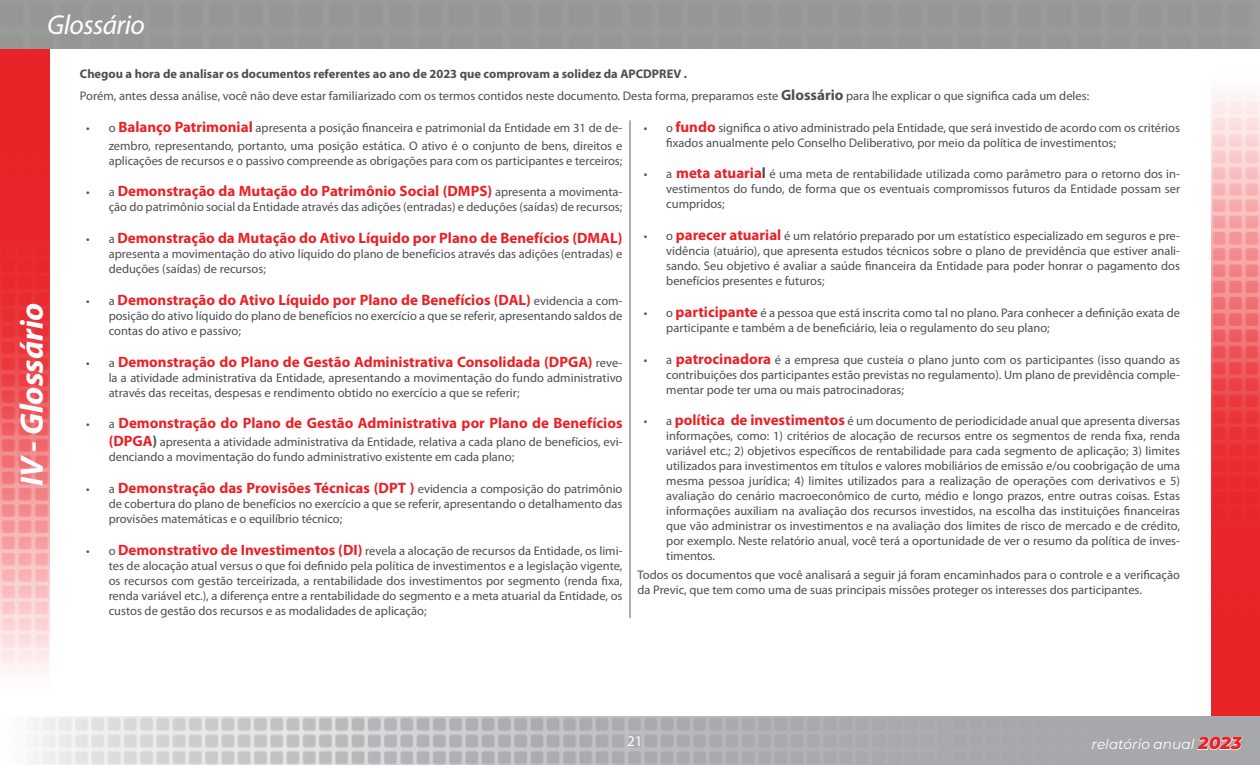
<style>
.page{position:relative;width:1260px;height:765px;background:#fff}
.page>*{position:absolute;margin:0;border:0;box-sizing:border-box;transform-origin:0 0}
.t1{font:italic 700 32.5px "Myriad Pro";color:#fff}
.t2{font:italic 27.5px "Myriad Pro";letter-spacing:-.02em;color:#fff}
.t3{font:700 15px "Myriad Pro";color:#ea2127}
.t4{font:15px "Myriad Pro";color:#fff}
.t5{font:italic 13.75px "Montserrat";color:#fff}
.t6{font:12.5px/15px "Myriad Pro";color:#4e4e4e}
.s1{font-weight:700}
.s2{font-weight:700;font-size:15px}
.s3{font-weight:700;font-size:15px;color:#ea2127}
.s4{font-weight:400;font-size:12.5px;color:#4e4e4e}
.s5{font-weight:800;font-size:17.5px}
</style>
<div class="page">
<img style="left:1211px;top:94px;width:49px;height:671px">
<img style="left:32px;top:716px;width:1227px;height:49px">
<hr style="left:629px;top:120px;width:2px;height:498px;background:#7f7f7f">
<img style="left:1px;top:49px;width:48px;height:622px">
<h2 class="t2" style="left:47px;top:8px;width:99px">Glossário</h2>
<h1 class="t1" style="left:11px;top:486px;width:185px;rotate:-90deg">IV - Glossário</h1>
<p class="t6" style="left:80px;top:63px;width:1011px;line-height:21.8px"><span class="s1">Chegou a hora de analisar os documentos referentes ao ano de 2023 que comprovam a solidez da APCDPREV .<br></span>Porém, antes dessa análise, você não deve estar familiarizado com os termos contidos neste documento. Desta forma, preparamos este <span class="s2">Glossário</span> para lhe explicar o que significa cada um deles:</p>
<p class="t6" style="left:86px;top:118px;width:538px;line-height:18px;text-align:right">• o <span class="s3">Balanço Patrimonial</span> apresenta a posição financeira e patrimonial da Entidade em 31 de de&shy;zembro, representando, portanto, uma posição estática. O ativo é o conjunto de bens, direitos e</p>
<p class="t6" style="left:109px;top:153px;width:515px">aplicações de recursos e o passivo compreende as obrigações para com os participantes e terceiros;</p>
<p class="t3" style="left:86px;top:182px;width:538px"><span class="s4">• a</span> Demonstração da Mutação do Patrimônio Social (DMPS) <span class="s4">apresenta a movimenta-</span></p>
<p class="t6" style="left:109px;top:199px;width:515px">ção do patrimônio social da Entidade através das adições (entradas) e deduções (saídas) de recursos;</p>
<p class="t3" style="left:86px;top:228px;width:538px"><span class="s4">• a</span> Demonstração da Mutação do Ativo Líquido por Plano de Benefícios (DMAL)</p>
<p class="t6" style="left:109px;top:246px;width:515px">apresenta a movimentação do ativo líquido do plano de benefícios através das adições (entradas) e deduções (saídas) de recursos;</p>
<p class="t3" style="left:86px;top:290px;width:538px"><span class="s4">• a</span> Demonstração do Ativo Líquido por Plano de Benefícios (DAL) <span class="s4">evidencia a com-</span></p>
<p class="t6" style="left:109px;top:308px;width:515px">posição do ativo líquido do plano de benefícios no exercício a que se referir, apresentando saldos de contas do ativo e passivo;</p>
<p class="t3" style="left:86px;top:352px;width:538px"><span class="s4">• a</span> Demonstração do Plano de Gestão Administrativa Consolidada (DPGA) <span class="s4">reve-</span></p>
<p class="t6" style="left:109px;top:370px;width:515px">la a atividade administrativa da Entidade, apresentando a movimentação do fundo administrativo através das receitas, despesas e rendimento obtido no exercício a que se referir;</p>
<p class="t3" style="left:86px;top:414px;width:538px"><span class="s4">• a</span> Demonstração do Plano de Gestão Administrativa por Plano de Benefícios</p>
<p class="t6" style="left:109px;top:434px;width:515px"><span class="s3">(DPGA</span><span class="s2">)</span> apresenta a atividade administrativa da Entidade, relativa a cada plano de benefícios, evi&shy;denciando a movimentação do fundo administrativo existente em cada plano;</p>
<p class="t3" style="left:86px;top:478px;width:538px"><span class="s4">• a</span> Demonstração das Provisões Técnicas (DPT ) <span class="s4">evidencia a composição do patrimônio</span></p>
<p class="t6" style="left:109px;top:496px;width:515px">de cobertura do plano de benefícios no exercício a que se referir, apresentando o detalhamento das provisões matemáticas e o equilíbrio técnico;</p>
<p class="t6" style="left:109px;top:543px;width:515px;text-align:justify;text-indent:-22px">• o <span class="s3">Demonstrativo de Investimentos (DI)</span> revela a alocação de recursos da Entidade, os limi&shy;tes de alocação atual versus o que foi definido pela política de investimentos e a legislação vigente, os recursos com gestão terceirizada, a rentabilidade dos investimentos por segmento (renda fixa, renda variável etc.), a diferença entre a rentabilidade do segmento e a meta atuarial da Entidade, os custos de gestão dos recursos e as modalidades de aplicação;</p>
<p class="t6" style="left:666px;top:120px;width:515px;text-indent:-23px">• o <span class="s3">fundo</span> significa o ativo administrado pela Entidade, que será investido de acordo com os critérios fixados anualmente pelo Conselho Deliberativo, por meio da política de investimentos;</p>
<p class="t6" style="left:666px;top:166px;width:515px;text-align:justify;text-indent:-23px">• a <span class="s3">meta atuaria</span><span class="s2">l</span> é uma meta de rentabilidade utilizada como parâmetro para o retorno dos in&shy;vestimentos do fundo, de forma que os eventuais compromissos futuros da Entidade possam ser cumpridos;</p>
<p class="t6" style="left:666px;top:228px;width:515px;text-align:justify;text-indent:-23px">• o <span class="s3">parecer atuarial</span> é um relatório preparado por um estatístico especializado em seguros e pre&shy;vidência (atuário), que apresenta estudos técnicos sobre o plano de previdência que estiver anali&shy;sando. Seu objetivo é avaliar a saúde financeira da Entidade para poder honrar o pagamento dos benefícios presentes e futuros;</p>
<p class="t6" style="left:666px;top:305px;width:515px;text-indent:-22px">• o <span class="s3">participante</span> é a pessoa que está inscrita como tal no plano. Para conhecer a definição exata de participante e também a de beneficiário, leia o regulamento do seu plano;</p>
<p class="t6" style="left:666px;top:352px;width:515px;text-align:justify;text-indent:-22px">• a <span class="s3">patrocinadora</span> é a empresa que custeia o plano junto com os participantes (isso quando as contribuições dos participantes estão previstas no regulamento). Um plano de previdência comple&shy;mentar pode ter uma ou mais patrocinadoras;</p>
<p class="t6" style="left:666px;top:413px;width:515px;text-align:justify;text-indent:-23px">• a <span class="s3">política de investimentos</span> é um documento de periodicidade anual que apresenta diversas informações, como: 1) critérios de alocação de recursos entre os segmentos de renda fixa, renda variável etc.; 2) objetivos específicos de rentabilidade para cada segmento de aplicação; 3) limites utilizados para investimentos em títulos e valores mobiliários de emissão e/ou coobrigação de uma mesma pessoa jurídica; 4) limites utilizados para a realização de operações com derivativos e 5) avaliação do cenário macroeconômico de curto, médio e longo prazos, entre outras coisas. Estas informações auxiliam na avaliação dos recursos investidos, na escolha das instituições financeiras que vão administrar os investimentos e na avaliação dos limites de risco de mercado e de crédito, por exemplo. Neste relatório anual, você terá a oportunidade de ver o resumo da política de inves&shy;timentos.</p>
<p class="t6" style="left:637px;top:567px;width:544px">Todos os documentos que você analisará a seguir já foram encaminhados para o controle e a verificação da Previc, que tem como uma de suas principais missões proteger os interesses dos participantes.</p>
<p class="t4" style="left:627px;top:732px;width:17px">21</p>
<p class="t5" style="left:1092px;top:735px;width:151px">relatório anual <span class="s5">2023</span></p>
</div>
